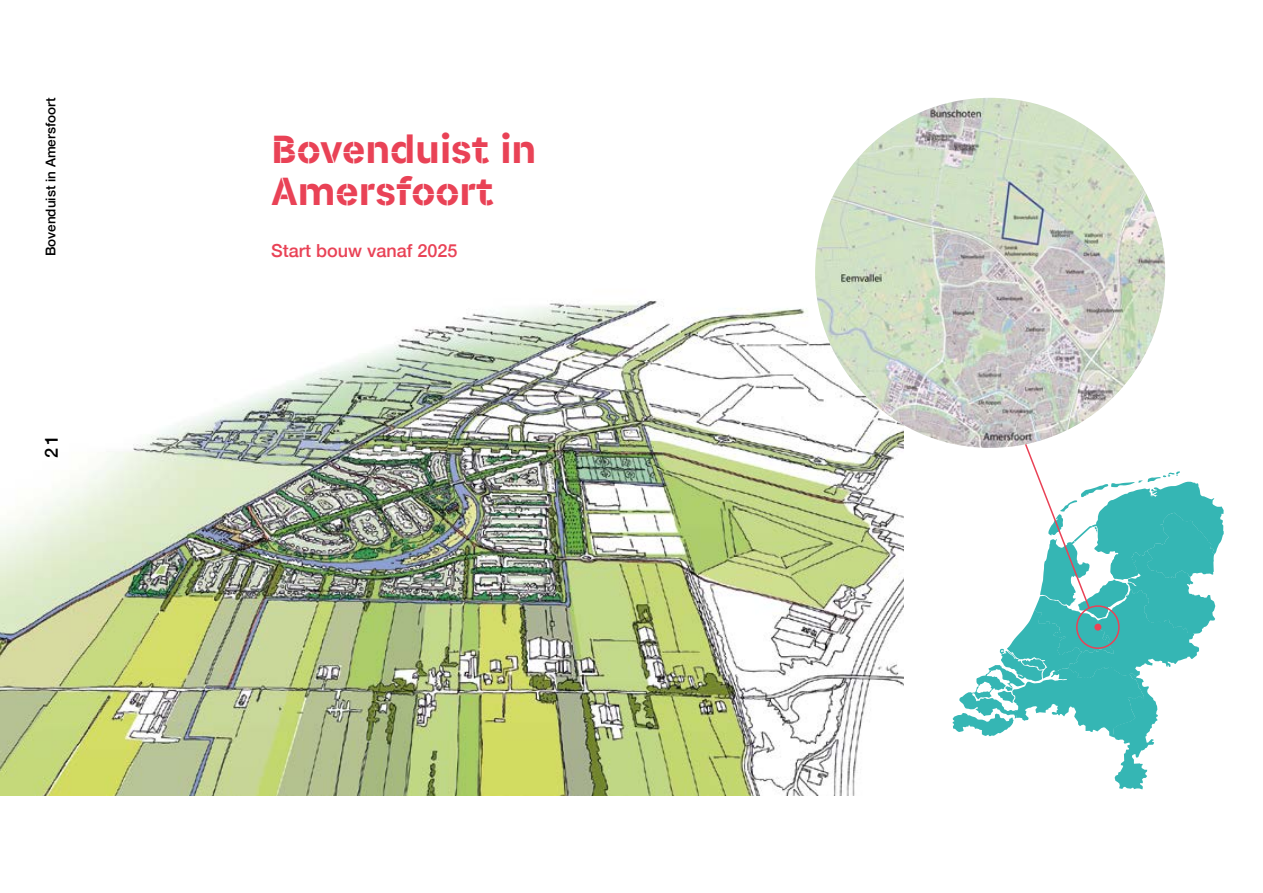
<style>
.page{position:relative;width:1263px;height:893px;background:#fff}
.page>*{position:absolute;margin:0;border:0;box-sizing:border-box;transform-origin:0 0}
.t1{font:500 42px/42px "Associate Sans Stencil";color:#e94256}
.t2{font:500 18px "Helvetica Neue";color:#e94256}
.t3{font:500 18px "Helvetica Neue";color:#000}
.t4{font:500 13.5px "Helvetica Neue";color:#000}
</style>
<div class="page">
<img style="left:0;top:286px;width:904px;height:509px">
<svg style="left:952px;top:442px;width:272px;height:347px"></svg>
<img style="left:815px;top:98px;width:350px;height:350px;border-radius:175px">
<p class="t4" style="left:40px;top:256px;width:160px;rotate:-90deg">Bovenduist in Amersfoort</p>
<p class="t3" style="left:37px;top:458px;width:25px;rotate:-90deg">21</p>
<p class="t1" style="left:271px;top:127px;width:267px">Bovenduist in<br>Amersfoort</p>
<p class="t2" style="left:271px;top:236px;width:188px">Start bouw vanaf 2025</p>
</div>
